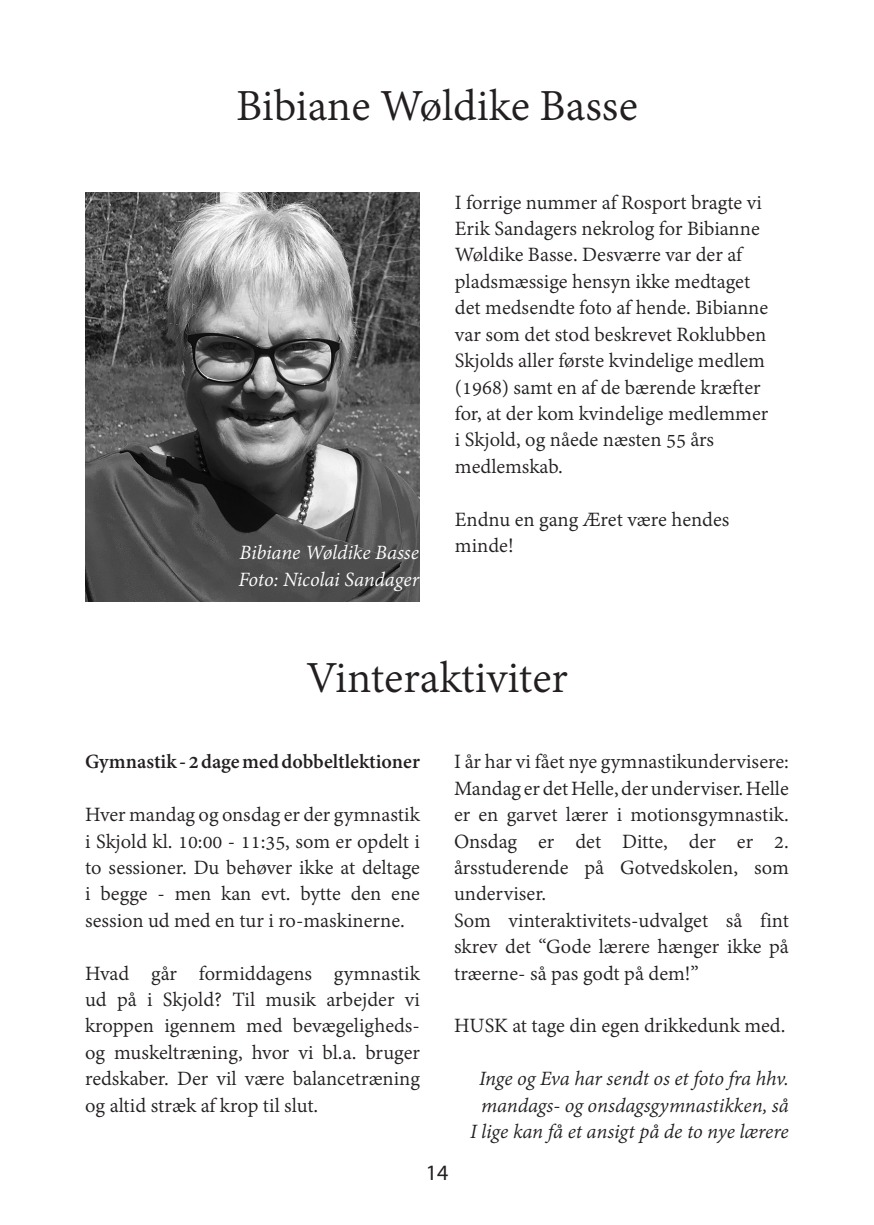
<style>
.page{position:relative;width:874px;height:1225px;background:#fff}
.page>*{position:absolute;margin:0;border:0;box-sizing:border-box;transform-origin:0 0}
.Ro_overskrift_til_indholdsfortegnelse{font:48px "Adobe Devanagari";color:#231f20}
.Ro_brød{font:22px/26.4px "Adobe Devanagari";color:#231f20;text-align:justify}
.Ro_Billed_tekst{font:italic 22px/26.4px "Adobe Devanagari";letter-spacing:-.005em;color:#231f20;text-align:center}
.Ro_Billed_tekst-2{font:italic 22px "Adobe Devanagari";letter-spacing:-.005em;color:#fff}
.Ro_brød-2{font:700 22px "Adobe Devanagari";color:#231f20}
.t1{font:22px "Myriad Pro";color:#231f20}
</style>
<div class="page">
<img style="left:85px;top:193px;width:334px;height:408px">
<p class="Ro_overskrift_til_indholdsfortegnelse" style="left:236px;top:78px;width:403px">Bibiane Wøldike Basse</p>
<p class="Ro_Billed_tekst-2" style="left:239px;top:540px;width:181px">Bibiane Wøldike Basse</p>
<p class="Ro_Billed_tekst-2" style="left:238px;top:567px;width:182px">Foto: Nicolai Sandager</p>
<p class="Ro_brød" style="left:454px;top:191px;width:315px;text-align:left">I forrige nummer af Rosport bragte vi Erik Sandagers nekrolog for Bibianne Wøldike Basse. Desværre var der af pladsmæssige hensyn ikke medtaget det medsendte foto af hende. Bibianne var som det stod beskrevet Roklubben Skjolds aller første kvindelige medlem (1968) samt en af de bærende kræfter for, at der kom kvindelige medlemmer i Skjold, og nåede næsten 55 års medlemskab.</p>
<p class="Ro_brød" style="left:454px;top:507px;width:276px">Endnu en gang Æret være hendes minde!</p>
<p class="Ro_overskrift_til_indholdsfortegnelse" style="left:306px;top:651px;width:263px">Vinteraktiviter</p>
<p class="Ro_brød-2" style="left:85px;top:749px;width:336px">Gymnastik - 2 dage med dobbeltlektioner</p>
<p class="Ro_brød" style="left:85px;top:803px;width:336px">Hver mandag og onsdag er der gymnastik i Skjold kl. 10:00 - 11:35, som er opdelt i to sessioner. Du behøver ikke at deltage i begge - men kan evt. bytte den ene session ud med en tur i ro-maskinerne.</p>
<p class="Ro_brød" style="left:85px;top:961px;width:336px">Hvad går formiddagens gymnastik ud på i Skjold? Til musik arbejder vi kroppen igennem med bevægeligheds&shy;og muskeltræning, hvor vi bl.a. bruger redskaber. Der vil være balancetræning og altid stræk af krop til slut.</p>
<p class="Ro_brød" style="left:454px;top:750px;width:336px">I år har vi fået nye gymnastikundervisere:</p>
<p class="Ro_brød" style="left:454px;top:777px;width:336px">Mandag er det Helle, der underviser. Helle er en garvet lærer i motionsgymnastik.<br>Onsdag er det Ditte, der er 2. årsstuderende på Gotvedskolen, som underviser.</p>
<p class="Ro_brød" style="left:454px;top:909px;width:336px">Som vinteraktivitets-udvalget så fint skrev det “Gode lærere hænger ikke på træerne- så pas godt på dem!”</p>
<p class="Ro_brød" style="left:454px;top:1014px;width:333px">HUSK at tage din egen drikkedunk med.</p>
<p class="Ro_Billed_tekst" style="left:470px;top:1067px;width:320px">Inge og Eva har sendt os et foto fra hhv. mandags- og onsdagsgymnastikken, så<br>I lige kan få et ansigt på de to nye lærere</p>
<p class="t1" style="left:425px;top:1159px;width:24px">14</p>
</div>
